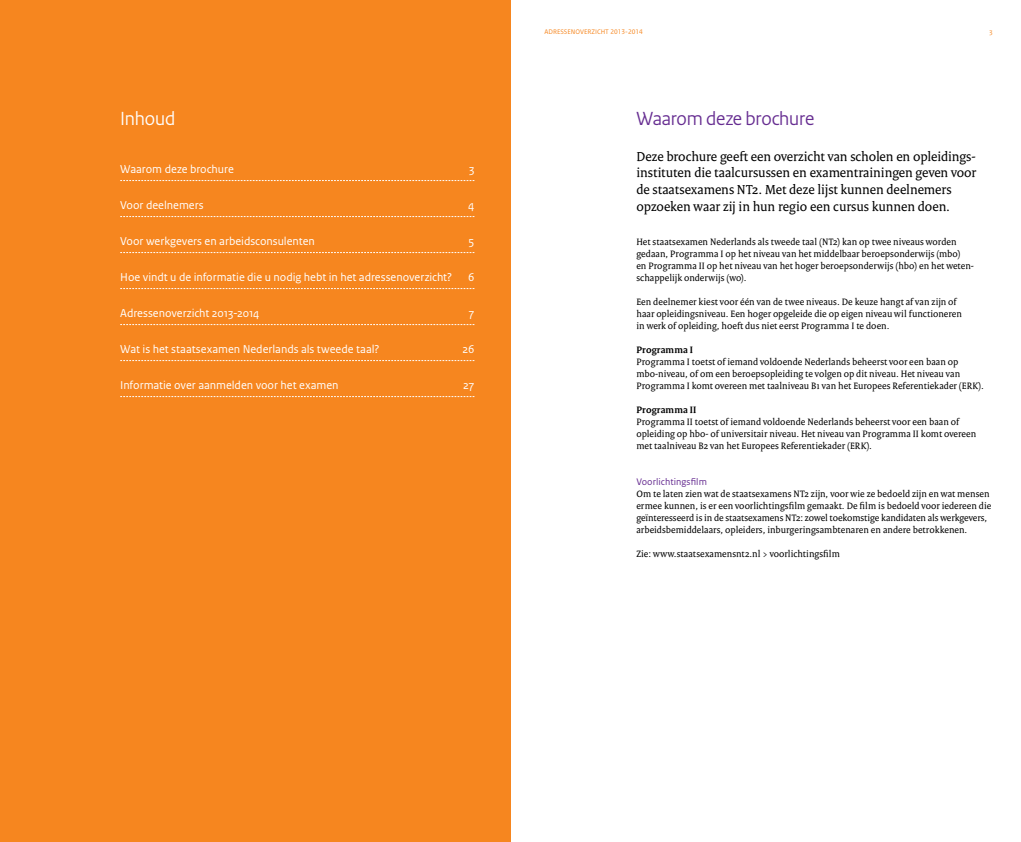
<style>
.page{position:relative;width:1021px;height:842px;background:#fff}
.page>*{position:absolute;margin:0;border:0;box-sizing:border-box;transform-origin:0 0}
.t1{font:20px "Rijksoverheid Sans Heading";color:#662d91}
.t2{font:20px "Rijksoverheid Sans Heading";color:#fff}
.t3{font:14px/16.8px "Rijksoverheid Serif";letter-spacing:-.005em;color:#000}
.t4{font:12px "Rijksoverheid Sans Text";letter-spacing:-.005em;color:#fff}
.t5{font:10px/12px "Rijksoverheid Serif";letter-spacing:.005em;color:#000}
.t6{font:700 10px "Rijksoverheid Serif";letter-spacing:.01em;color:#000}
.t7{font:10px "Rijksoverheid Sans Text";letter-spacing:.005em;color:#662d91}
.t8{font:7px "Rijksoverheid Sans Text";color:#f6861f}
</style>
<div class="page">
<div style="left:0;top:0;width:510px;height:842px;background:#f6861f"></div>
<svg style="left:120px;top:180px;width:354px;height:1px"></svg>
<svg style="left:120px;top:216px;width:354px;height:1px"></svg>
<svg style="left:120px;top:252px;width:354px;height:1px"></svg>
<svg style="left:120px;top:288px;width:354px;height:1px"></svg>
<svg style="left:120px;top:324px;width:354px;height:1px"></svg>
<svg style="left:120px;top:360px;width:354px;height:1px"></svg>
<svg style="left:120px;top:396px;width:354px;height:1px"></svg>
<h1 class="t2" style="left:120px;top:106px;width:57px">I nhoud</h1>
<p class="t4" style="left:120px;top:162px;width:115px">Waarom deze brochure</p>
<p class="t4" style="left:469px;top:162px;width:7px">3</p>
<p class="t4" style="left:120px;top:198px;width:85px">Voor deelnemers</p>
<p class="t4" style="left:468px;top:198px;width:8px">4</p>
<p class="t4" style="left:120px;top:234px;width:196px">Voor werkgevers en arbeidsconsulenten</p>
<p class="t4" style="left:468px;top:234px;width:7px">5</p>
<p class="t4" style="left:120px;top:270px;width:333px">Hoe vindt u de informatie die u nodig hebt in het adressenoverzicht?</p>
<p class="t4" style="left:468px;top:270px;width:8px">6</p>
<p class="t4" style="left:120px;top:306px;width:141px">Adressenoverzicht 2013-2014</p>
<p class="t4" style="left:469px;top:306px;width:7px">7</p>
<p class="t4" style="left:120px;top:342px;width:261px">Wat is het staatsexamen Nederlands als tweede taal?</p>
<p class="t4" style="left:462px;top:342px;width:13px">26</p>
<p class="t4" style="left:120px;top:378px;width:220px">Informatie over aanmelden voor het examen</p>
<p class="t4" style="left:463px;top:378px;width:13px">27</p>
<p class="t8" style="left:544px;top:28px;width:100px">ADRESSENOVERZICHT 2013-2014</p>
<p class="t8" style="left:989px;top:28px;width:5px">3</p>
<h1 class="t1" style="left:636px;top:106px;width:179px">Waarom deze brochure</h1>
<h2 class="t3" style="left:636px;top:148px;width:341px">Deze brochure geeft een overzicht van scholen en opleidings&shy;instituten die taalcursussen en examentrainingen geven voor de staatsexamens NT2. Met deze lijst kunnen deelnemers opzoeken waar zij in hun regio een cursus kunnen doen.</h2>
<p class="t5" style="left:636px;top:235px;width:339px">Het staatsexamen Nederlands als tweede taal (NT2) kan op twee niveaus worden gedaan, Programma I op het niveau van het middelbaar beroepsonderwijs (mbo)<br>en Programma II op het niveau van het hoger beroepsonderwijs (hbo) en het weten&shy;schappelijk onderwijs (wo).</p>
<p class="t5" style="left:636px;top:295px;width:327px">Een deelnemer kiest voor één van de twee niveaus. De keuze hangt af van zijn of haar opleidingsniveau. Een hoger opgeleide die op eigen niveau wil functioneren in werk of opleiding, hoeft dus niet eerst Programma I te doen.</p>
<p class="t6" style="left:636px;top:343px;width:58px">Programma I</p>
<p class="t5" style="left:636px;top:355px;width:349px">Programma I toetst of iemand voldoende Nederlands beheerst voor een baan op mbo-niveau, of om een beroepsopleiding te volgen op dit niveau. Het niveau van<br>Programma I komt overeen met taalniveau B1 van het Europees Referentiekader (ERK).</p>
<p class="t6" style="left:636px;top:403px;width:61px">Programma II</p>
<p class="t5" style="left:636px;top:415px;width:341px">Programma II toetst of iemand voldoende Nederlands beheerst voor een baan of opleiding op hbo- of universitair niveau. Het niveau van Programma II komt overeen met taalniveau B2 van het Europees Referentiekader (ERK).</p>
<p class="t7" style="left:636px;top:476px;width:72px">Voorlichtingsfilm</p>
<p class="t5" style="left:636px;top:487px;width:356px">Om te laten zien wat de staatsexamens NT2 zijn, voor wie ze bedoeld zijn en wat mensen ermee kunnen, is er een voorlichtingsfilm gemaakt. De film is bedoeld voor iedereen die geïnteresseerd is in de staatsexamens NT2: zowel toekomstige kandidaten als werkgevers, arbeidsbemiddelaars, opleiders, inburgeringsambtenaren en andere betrokkenen.</p>
<p class="t5" style="left:636px;top:547px;width:205px">Zie: www.staatsexamensnt2.nl &gt; voorlichtingsfilm</p>
</div>
